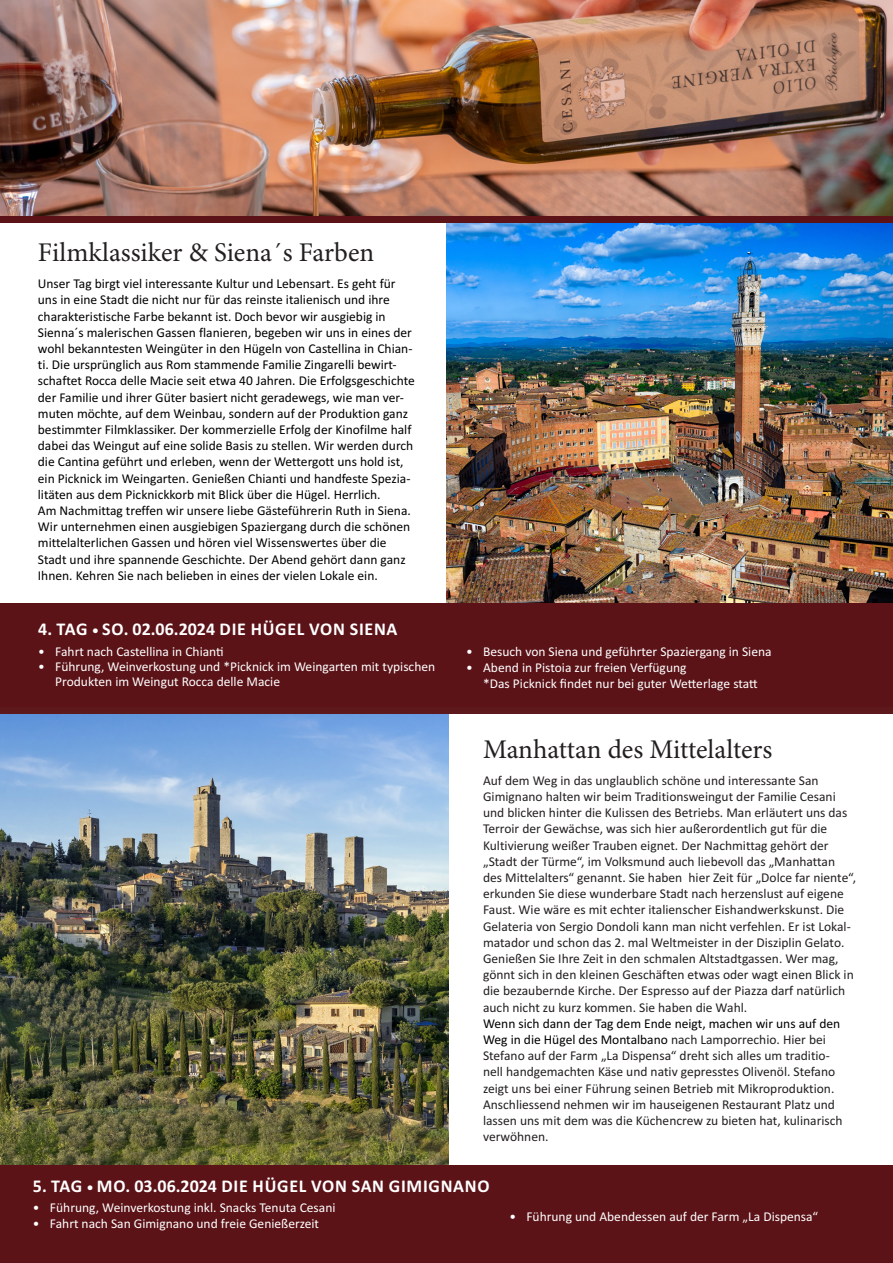
<style>
.page{position:relative;width:893px;height:1263px;background:#fff}
.page>*{position:absolute;margin:0;border:0;box-sizing:border-box;transform-origin:0 0}
.t1{font:27px "Minion Pro";color:#231f20}
.Leistungen{font:700 18px "Calibri";letter-spacing:.04em;color:#fff}
.t2{font:13.5px/16.2px "Calibri";color:#231f20}
.t3{font:13.5px/16.2px "Calibri";color:#000}
.t4{font:13.5px/15px "Calibri";color:#fff}
.s1{font-size:13.5px}
.s2{color:#000}
</style>
<div class="page">
<img style="left:0;top:0;width:893px;height:216px">
<img style="left:446px;top:222px;width:447px;height:381px">
<img style="left:0;top:713px;width:448px;height:453px">
<div style="left:0;top:603px;width:893px;height:110px;background:#5b1318"></div>
<div style="left:0;top:216px;width:893px;height:6px;background:#5b1318"></div>
<div style="left:0;top:707px;width:893px;height:6px;background:#5c181a"></div>
<div style="left:0;top:1166px;width:893px;height:97px;background:#5b1318"></div>
<p class="t1" style="left:38px;top:236px;width:338px">Filmklassiker &amp; Siena´s Farben</p>
<p class="t3" style="left:38px;top:275px;width:378px">Unser Tag birgt viel interessante Kultur und Lebensart. Es geht für uns in eine Stadt die nicht nur für das reinste italienisch und ihre charakteristische Farbe bekannt ist. Doch bevor wir ausgiebig in Sienna´s malerischen Gassen flanieren, begeben wir uns in eines der wohl bekanntesten Weingüter in den Hügeln von Castellina in Chian&shy;ti. Die ursprünglich aus Rom stammende Familie Zingarelli bewirt&shy;schaftet Rocca delle Macie seit etwa 40 Jahren. Die Erfolgsgeschichte der Familie und ihrer Güter basiert nicht geradewegs, wie man ver&shy;muten möchte, auf dem Weinbau, sondern auf der Produktion ganz bestimmter Filmklassiker. Der kommerzielle Erfolg der Kinofilme half dabei das Weingut auf eine solide Basis zu stellen. Wir werden durch die Cantina geführt und erleben, wenn der Wettergott uns hold ist, ein Picknick im Weingarten. Genießen Chianti und handfeste Spezia&shy;litäten aus dem Picknickkorb mit Blick über die Hügel. Herrlich.<br>Am Nachmittag treffen wir unsere liebe Gästeführerin Ruth in Siena.<br>Wir unternehmen einen ausgiebigen Spaziergang durch die schönen mittelalterlichen Gassen und hören viel Wissenswertes über die Stadt und ihre spannende Geschichte. Der Abend gehört dann ganz Ihnen. Kehren Sie nach belieben in eines der vielen Lokale ein.</p>
<p class="Leistungen" style="left:38px;top:616px;width:361px">4. TAG <span class="s1">•</span> SO. 02.06.2024 DIE HÜGEL VON SIENA</p>
<p class="t4" style="left:38px;top:643px;width:187px">• Fahrt nach Castellina in Chianti</p>
<p class="t4" style="left:55px;top:658px;width:381px;text-indent:-17px">• Führung, Weinverkostung und *Picknick im Weingarten mit typischen<br>Produkten im Weingut Rocca delle Macie</p>
<p class="t4" style="left:466px;top:643px;width:307px">• Besuch von Siena und geführter Spaziergang in Siena</p>
<p class="t4" style="left:483px;top:659px;width:276px;line-height:16.2px;text-indent:-17px">• Abend in Pistoia zur freien Verfügung<br>*Das Picknick findet nur bei guter Wetterlage statt</p>
<p class="t1" style="left:483px;top:733px;width:291px">Manhattan des Mittelalters</p>
<p class="t2" style="left:483px;top:772px;width:374px">Auf dem Weg in das unglaublich schöne und interessante San Gimignano halten wir beim Traditionsweingut der Familie Cesani und blicken hinter die Kulissen des Betriebs. Man erläutert uns das Terroir der Gewächse, was sich hier außerordentlich gut für die Kultivierung weißer Trauben eignet. Der Nachmittag gehört der „Stadt der Türme“, im Volksmund auch liebevoll das „Manhattan des Mittelalters“ genannt. Sie haben hier Zeit für „Dolce far niente“, erkunden Sie diese wunderbare Stadt nach herzenslust auf eigene Faust. Wie wäre es mit echter italienscher Eishandwerkskunst. Die Gelateria von Sergio Dondoli kann man nicht verfehlen. Er ist Lokal&shy;matador und schon das 2. mal Weltmeister in der Disziplin Gelato.<br>Genießen Sie Ihre Zeit in den schmalen Altstadtgassen. Wer mag, gönnt sich in den kleinen Geschäften etwas oder wagt einen Blick in die bezaubernde Kirche. Der Espresso auf der Piazza darf natürlich auch nicht zu kurz kommen. Sie haben die Wahl.</p>
<p class="t2" style="left:483px;top:1015px;width:361px"><span class="s2">Wenn sich dann der Tag dem Ende neigt, machen wir uns auf den Weg in die Hügel des Montalbano</span> nach Lamporrechio. Hier bei Stefano auf der Farm „La Dispensa“ dreht sich alles um traditio&shy;nell handgemachten Käse und nativ gepresstes Olivenöl. Stefano zeigt uns bei einer Führung seinen Betrieb mit Mikroproduktion.<br>Anschliessend nehmen wir im hauseigenen Restaurant Platz und lassen uns mit dem was die Küchencrew zu bieten hat, kulinarisch verwöhnen.</p>
<p class="Leistungen" style="left:33px;top:1173px;width:458px">5. TAG <span class="s1">•</span> MO. 03.06.2024 DIE HÜGEL VON SAN GIMIGNANO</p>
<p class="t4" style="left:33px;top:1199px;width:304px">• Führung, Weinverkostung inkl. Snacks Tenuta Cesani</p>
<p class="t4" style="left:33px;top:1215px;width:288px">• Fahrt nach San Gimignano und freie Genießerzeit</p>
<p class="t4" style="left:509px;top:1209px;width:310px">• Führung und Abendessen auf der Farm „La Dispensa“</p>
</div>
